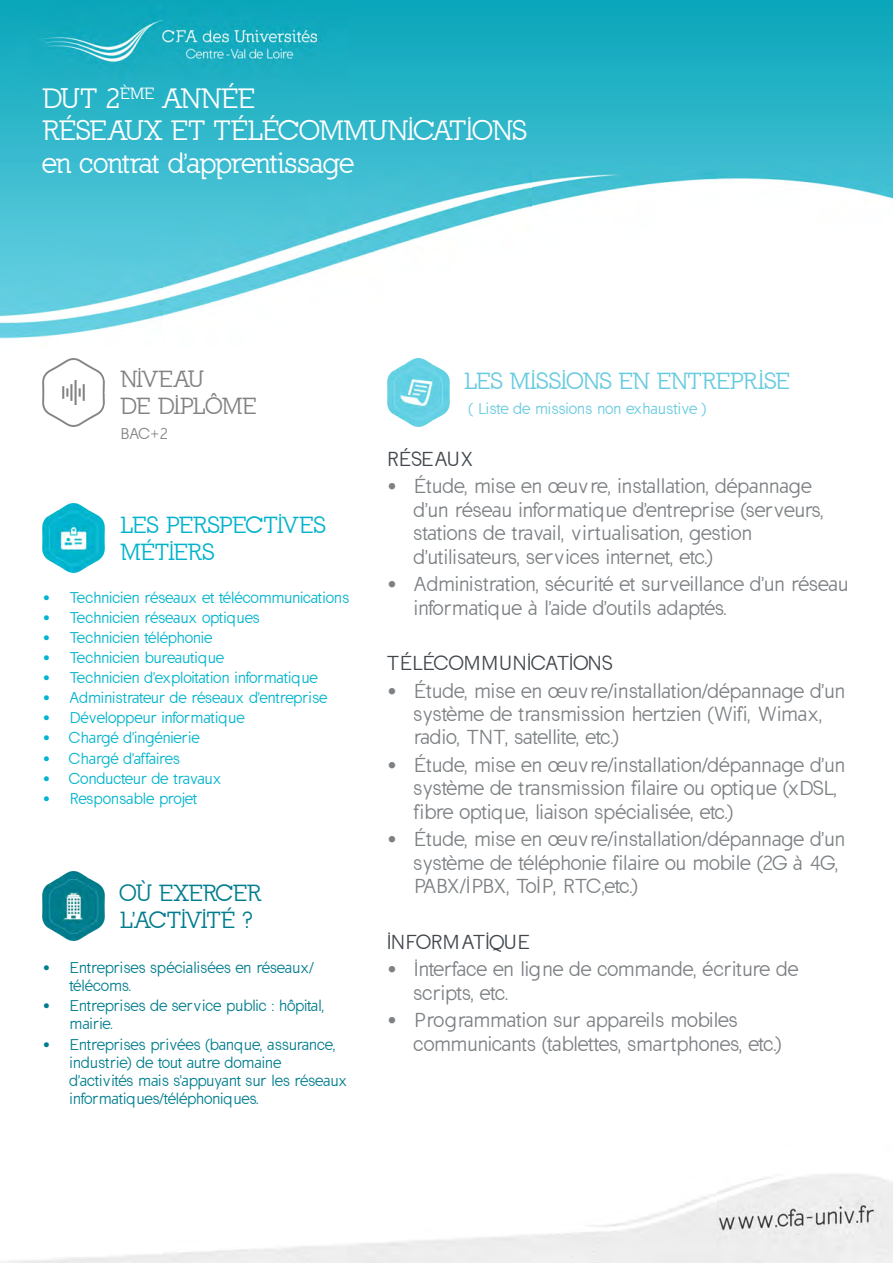
<style>
.page{position:relative;width:893px;height:1263px;background:#fff}
.page>*{position:absolute;margin:0;border:0;box-sizing:border-box;transform-origin:0 0}
.t1{font:27px "California";color:#fff}
.t2{font:22.5px "California";color:#67cbdf}
.t3{font:22.5px "California";color:#03b3cc}
.t4{font:22.5px/27px "California";color:#007d8e}
.t5{font:22.5px "California";color:#828281}
.t6{font:19.5px/23.4px "California Sans";color:#7d8184}
.t7{font:19.5px "California Sans";color:#40464c}
.t8{font:15px "California Sans";color:#00b4cd}
.t9{font:15px/18px "California Sans";letter-spacing:.025em;color:#007d8d}
.t10{font:15px "California Sans";letter-spacing:.025em;color:#67cbdf}
.t11{font:15px "California Sans";letter-spacing:.025em;color:#00b4cd}
.t12{font:15px "California Sans";color:#828281}
</style>
<div class="page">
<img style="left:0;top:0;width:893px;height:1263px">
<img style="left:43px;top:358px;width:62px;height:69px">
<img style="left:43px;top:503px;width:62px;height:69px">
<img style="left:43px;top:872px;width:62px;height:68px">
<img style="left:387px;top:358px;width:62px;height:69px">
<p class="t1" style="left:43px;top:83px;width:214px">DUT 2<sup>ÈME</sup> ANNÉE</p>
<p class="t1" style="left:43px;top:115px;width:485px">RÉSEAUX ET TÉLÉCOMMUNICATIONS</p>
<p class="t1" style="left:43px;top:147px;width:313px">en contrat d'apprentissage</p>
<p class="t5" style="left:120px;top:366px;width:85px">NIVEAU</p>
<p class="t5" style="left:120px;top:393px;width:138px">DE DIPLÔME</p>
<p class="t12" style="left:120px;top:425px;width:49px">BAC+2</p>
<p class="t3" style="left:120px;top:512px;width:206px">LES PERSPECTIVES</p>
<p class="t3" style="left:120px;top:539px;width:95px">MÉTIERS</p>
<p class="t8" style="left:43px;top:588px;width:308px">• Technicien réseaux et télécommunications</p>
<p class="t11" style="left:43px;top:609px;width:218px">• Technicien réseaux optiques</p>
<p class="t8" style="left:43px;top:629px;width:171px">• Technicien téléphonie</p>
<p class="t8" style="left:43px;top:649px;width:183px">• Technicien bureautique</p>
<p class="t8" style="left:43px;top:669px;width:276px">• Technicien d'exploitation informatique</p>
<p class="t8" style="left:43px;top:689px;width:286px">• Administrateur de réseaux d'entreprise</p>
<p class="t8" style="left:43px;top:709px;width:203px">• Développeur informatique</p>
<p class="t8" style="left:43px;top:729px;width:158px">• Chargé d'ingénierie</p>
<p class="t8" style="left:43px;top:749px;width:138px">• Chargé d'affaires</p>
<p class="t8" style="left:43px;top:770px;width:180px">• Conducteur de travaux</p>
<p class="t8" style="left:43px;top:790px;width:156px">• Responsable projet</p>
<p class="t4" style="left:120px;top:880px;width:142px">OÙ EXERCER<br>L'ACTIVITÉ ?</p>
<p class="t9" style="left:70px;top:959px;width:246px;text-indent:-27px">• Entreprises spécialisées en réseaux/ télécoms.</p>
<p class="t9" style="left:70px;top:997px;width:256px;text-indent:-27px">• Entreprises de service public : hôpital, mairie.</p>
<p class="t9" style="left:70px;top:1035px;width:279px;text-indent:-27px">• Entreprises privées (banque, assurance, industrie) de tout autre domaine d'activités mais s'appuyant sur les réseaux informatiques/téléphoniques.</p>
<p class="t2" style="left:464px;top:368px;width:327px">LES MISSIONS EN ENTREPRISE</p>
<p class="t10" style="left:469px;top:400px;width:239px">( Liste de missions non exhaustive )</p>
<p class="t7" style="left:387px;top:447px;width:88px">RÉSEAUX</p>
<p class="t6" style="left:414px;top:475px;width:411px;text-indent:-27px">• Étude, mise en œuvre, installation, dépannage d'un réseau informatique d'entreprise (serveurs, stations de travail, virtualisation, gestion d'utilisateurs, services internet, etc.)</p>
<p class="t6" style="left:414px;top:573px;width:436px;text-indent:-27px">• Administration, sécurité et surveillance d'un réseau informatique à l'aide d'outils adaptés.</p>
<p class="t7" style="left:387px;top:652px;width:226px">TÉLÉCOMMUNICATIONS</p>
<p class="t6" style="left:414px;top:679px;width:432px;text-indent:-27px">• Étude, mise en œuvre/installation/dépannage d'un système de transmission hertzien (Wifi, Wimax, radio, TNT, satellite, etc.)</p>
<p class="t6" style="left:414px;top:753px;width:432px;text-indent:-27px">• Étude, mise en œuvre/installation/dépannage d'un système de transmission filaire ou optique (xDSL, fibre optique, liaison spécialisée, etc.)</p>
<p class="t6" style="left:414px;top:828px;width:432px;text-indent:-27px">• Étude, mise en œuvre/installation/dépannage d'un système de téléphonie filaire ou mobile (2G à 4G,<br>PABX/IPBX, ToIP, RTC,etc.)</p>
<p class="t7" style="left:387px;top:930px;width:144px">INFORMATIQUE</p>
<p class="t6" style="left:414px;top:958px;width:386px;text-indent:-27px">• Interface en ligne de commande, écriture de scripts, etc.</p>
<p class="t6" style="left:414px;top:1009px;width:369px;text-indent:-27px">• Programmation sur appareils mobiles communicants (tablettes, smartphones, etc.)</p>
</div>
